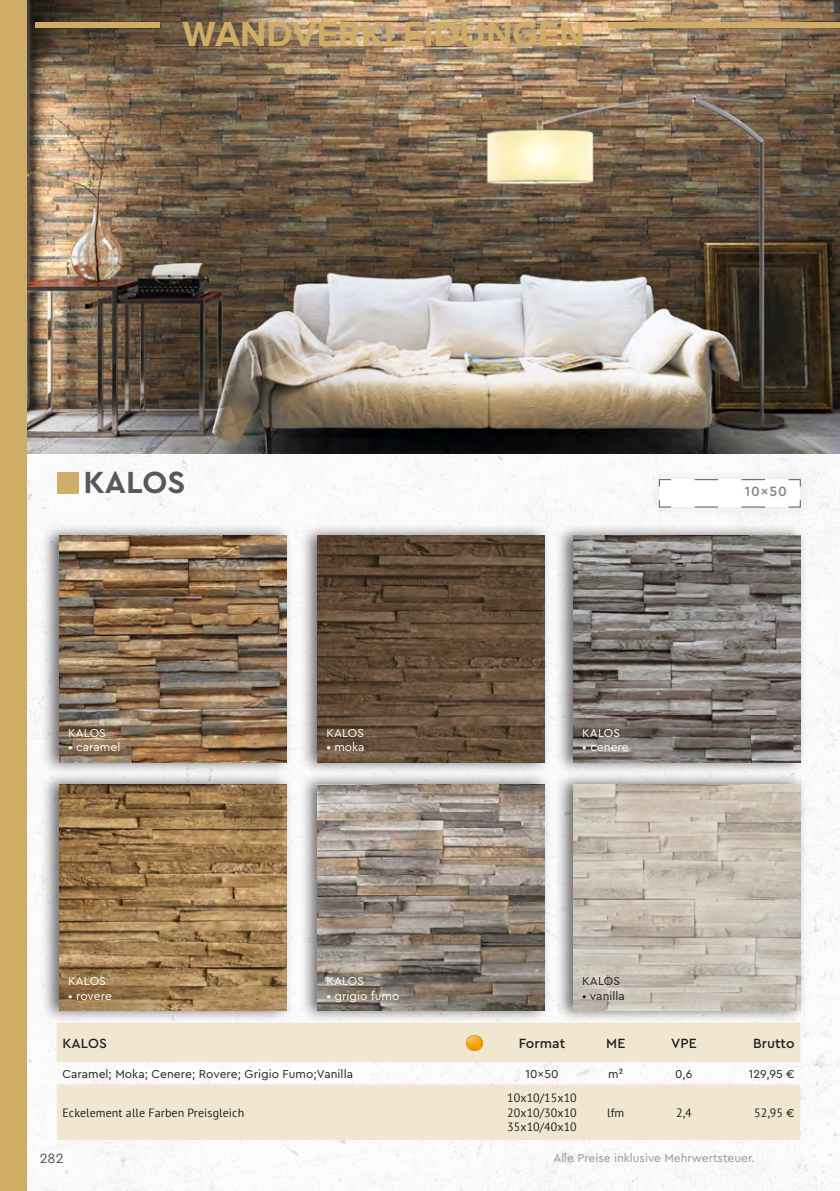
<style>
.page{position:relative;width:840px;height:1191px;background:#fff}
.page>*{position:absolute;margin:0;border:0;box-sizing:border-box;transform-origin:0 0}
.t1{font:700 36px "Proxima Nova";color:#cfad66}
.t2{font:700 32px "Cera Pro";color:#57585a}
.t3{font:500 14px "Cera Pro";letter-spacing:.005em;color:#231f20}
.t4{font:500 14px "Cera Pro";letter-spacing:.065em;color:#808285}
.t5{font:14px "Cera Pro";color:#57585a}
.t6{font:12px "PT Sans";letter-spacing:.005em;color:#231f20}
.t7{font:12px "Cera Pro";letter-spacing:.005em;color:#231f20}
.t8{font:12px "Cera Pro";letter-spacing:.005em;color:#fff}
.t9{font:12px "Cera Pro";color:#939598}
.s1{font-family:"Cera Pro"}
</style>
<div class="page">
<img style="left:27px;top:454px;width:812px;height:737px">
<div style="left:57px;top:472px;width:21px;height:21px;background:#cfad66"></div>
<div style="left:646px;top:467px;width:166px;height:53px;background:#f6f6f7"></div>
<svg style="left:658px;top:478px;width:142px;height:30px"></svg>
<div style="left:734px;top:475px;width:63px;height:32px;background:#231f20;opacity:.1"></div>
<div style="left:41px;top:523px;width:251px;height:252px;background:#231f20;opacity:.65"></div>
<img style="left:59px;top:535px;width:227px;height:227px">
<div style="left:299px;top:523px;width:251px;height:252px;background:#231f20;opacity:.65"></div>
<img style="left:317px;top:535px;width:227px;height:227px">
<div style="left:555px;top:523px;width:251px;height:252px;background:#231f20;opacity:.65"></div>
<img style="left:573px;top:535px;width:226px;height:227px">
<div style="left:41px;top:772px;width:251px;height:251px;background:#231f20;opacity:.65"></div>
<img style="left:59px;top:784px;width:227px;height:227px">
<div style="left:299px;top:772px;width:251px;height:251px;background:#231f20;opacity:.65"></div>
<img style="left:317px;top:784px;width:227px;height:227px">
<div style="left:555px;top:772px;width:251px;height:251px;background:#231f20;opacity:.65"></div>
<img style="left:573px;top:784px;width:226px;height:227px">
<img style="left:27px;top:0;width:812px;height:454px">
<svg style="left:57px;top:1022px;width:742px;height:118px;fill:#f1e7d1"></svg>
<img style="left:466px;top:1035px;width:16px;height:15px">
<div style="left:607px;top:22px;width:232px;height:5px;background:#cfad66"></div>
<div style="left:35px;top:22px;width:124px;height:5px;background:#cfad66"></div>
<div style="left:0;top:0;width:27px;height:1191px;background:#cfad66"></div>
<h1 class="t1" style="left:182px;top:13px;width:404px">WANDVERKLEIDUNGEN</h1>
<p class="t2" style="left:83px;top:461px;width:103px">KALOS</p>
<p class="t8" style="left:68px;top:724px;width:39px">KALOS</p>
<p class="t8" style="left:68px;top:739px;width:54px">• caramel</p>
<p class="t8" style="left:68px;top:973px;width:39px">KALOS</p>
<p class="t8" style="left:68px;top:987px;width:45px">• rovere</p>
<p class="t8" style="left:326px;top:724px;width:39px">KALOS</p>
<p class="t8" style="left:326px;top:739px;width:40px">• moka</p>
<p class="t8" style="left:326px;top:973px;width:39px">KALOS</p>
<p class="t8" style="left:326px;top:987px;width:74px">• grigio fumo</p>
<p class="t8" style="left:582px;top:724px;width:39px">KALOS</p>
<p class="t8" style="left:582px;top:739px;width:48px">• cenere</p>
<p class="t7" style="left:582px;top:973px;width:39px">KALOS</p>
<p class="t7" style="left:582px;top:987px;width:44px">• vanilla</p>
<p class="t4" style="left:744px;top:482px;width:44px">10x50</p>
<p class="t3" style="left:62px;top:1034px;width:46px">KALOS</p>
<p class="t3" style="left:518px;top:1034px;width:48px">Format</p>
<p class="t3" style="left:606px;top:1034px;width:21px">ME</p>
<p class="t3" style="left:670px;top:1034px;width:27px">VPE</p>
<p class="t3" style="left:752px;top:1034px;width:43px">Brutto</p>
<p class="t7" style="left:62px;top:1066px;width:292px">Caramel; Moka; Cenere; Rovere; Grigio Fumo;Vanilla</p>
<p class="t7" style="left:525px;top:1066px;width:34px">10x50</p>
<p class="t7" style="left:608px;top:1066px;width:16px">m²</p>
<p class="t7" style="left:674px;top:1066px;width:19px">0,6</p>
<p class="t7" style="left:748px;top:1066px;width:47px">129,95 €</p>
<p class="t6" style="left:62px;top:1104px;width:183px">Eckelement alle Farben Preisgleich</p>
<p class="t6" style="left:507px;top:1090px;width:71px">10x10/15x10</p>
<p class="t6" style="left:507px;top:1104px;width:71px">20x10/30x10</p>
<p class="t6" style="left:507px;top:1119px;width:71px">35x10/40x10</p>
<p class="t6" style="left:607px;top:1104px;width:19px">lfm</p>
<p class="t6" style="left:675px;top:1104px;width:17px">2,4</p>
<p class="t6" style="left:753px;top:1105px;width:42px">52,95 <span class="s1">€</span></p>
<p class="t5" style="left:40px;top:1148px;width:25px">282</p>
<p class="t9" style="left:553px;top:1149px;width:203px">Alle Preise inklusive Mehrwertsteuer.</p>
</div>
